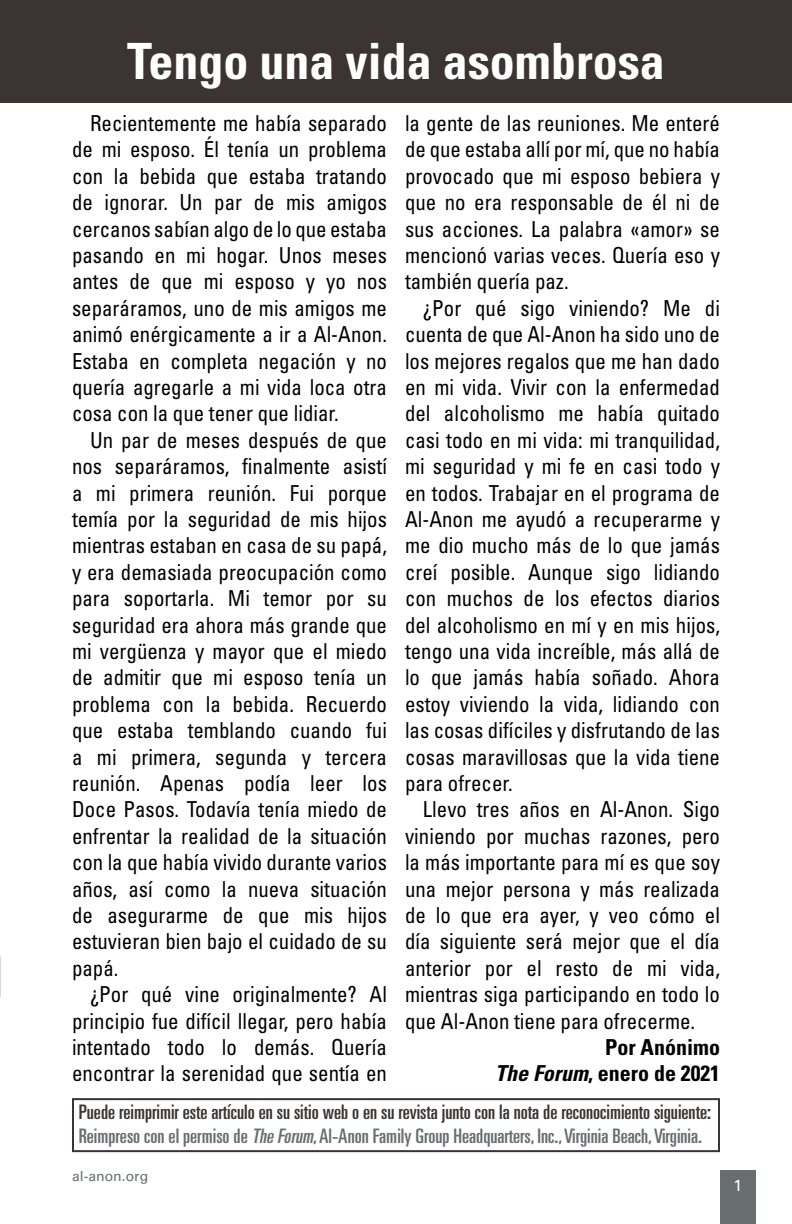
<style>
.page{position:relative;width:792px;height:1224px;background:#fff}
.page>*{position:absolute;margin:0;border:0;box-sizing:border-box;transform-origin:0 0}
.t1{font:700 condensed 50px "Univers";color:#fff}
.t2{font:condensed 22px/26.4px "Univers";color:#000;text-align:justify;scale:.95 1}
.t3{font:700 condensed 22px/26.4px "Univers";color:#000;text-align:right}
.t4{font:ultra-condensed 20px/24px "Univers";color:#3c3334;scale:1.06 1}
.t5{font:16px "Univers";color:#fff}
.t6{font:14px "Univers";color:#686d70}
.s1{font-style:italic}
.s2{color:#686d70}
.s3{font-style:italic;color:#686d70}
</style>
<div class="page">
<div style="left:720px;top:1170px;width:36px;height:54px;background:#686d70"></div>
<div style="left:0;top:0;width:792px;height:102px;background:#3c3334"></div>
<div style="left:72px;top:1098px;width:648px;height:54px;background:#fff;border:2px solid #3c3334"></div>
<h1 class="t1" style="left:127px;top:30px;width:539px">Tengo una vida asombrosa</h1>
<p class="t2" style="left:72px;top:110px;width:333px;text-indent:18px">Recientemente me había separado de mi esposo. Él tenía un problema con la bebida que estaba tratando de ignorar. Un par de mis amigos cercanos sabían algo de lo que estaba pasando en mi hogar. Unos meses antes de que mi esposo y yo nos separáramos, uno de mis amigos me animó enérgicamente a ir a Al‑Anon.<br>Estaba en completa negación y no quería agregarle a mi vida loca otra cosa con la que tener que lidiar.</p>
<p class="t2" style="left:72px;top:426px;width:333px;text-indent:18px">Un par de meses después de que nos separáramos, finalmente asistí a mi primera reunión. Fui porque temía por la seguridad de mis hijos mientras estaban en casa de su papá, y era demasiada preocupación como para soportarla. Mi temor por su seguridad era ahora más grande que mi vergüenza y mayor que el miedo de admitir que mi esposo tenía un problema con la bebida. Recuerdo que estaba temblando cuando fui a mi primera, segunda y tercera reunión. Apenas podía leer los Doce Pasos. Todavía tenía miedo de enfrentar la realidad de la situación con la que había vivido durante varios años, así como la nueva situación de asegurarme de que mis hijos estuvieran bien bajo el cuidado de su papá.</p>
<p class="t2" style="left:72px;top:981px;width:333px;text-indent:18px">¿Por qué vine originalmente? Al principio fue difícil llegar, pero había intentado todo lo demás. Quería encontrar la serenidad que sentía en</p>
<p class="t2" style="left:405px;top:110px;width:333px">la gente de las reuniones. Me enteré de que estaba allí por mí, que no había provocado que mi esposo bebiera y que no era responsable de él ni de sus acciones. La palabra «amor» se mencionó varias veces. Quería eso y también quería paz.</p>
<p class="t2" style="left:405px;top:294px;width:333px;text-indent:18px">¿Por qué sigo viniendo? Me di cuenta de que Al‑Anon ha sido uno de los mejores regalos que me han dado en mi vida. Vivir con la enfermedad del alcoholismo me había quitado casi todo en mi vida: mi tranquilidad, mi seguridad y mi fe en casi todo y en todos. Trabajar en el programa de Al‑Anon me ayudó a recuperarme y me dio mucho más de lo que jamás creí posible. Aunque sigo lidiando con muchos de los efectos diarios del alcoholismo en mí y en mis hijos, tengo una vida increíble, más allá de lo que jamás había soñado. Ahora estoy viviendo la vida, lidiando con las cosas difíciles y disfrutando de las cosas maravillosas que la vida tiene para ofrecer.</p>
<p class="t2" style="left:405px;top:796px;width:333px;text-indent:18px">Llevo tres años en Al‑Anon. Sigo viniendo por muchas razones, pero la más importante para mí es que soy una mejor persona y más realizada de lo que era ayer, y veo cómo el día siguiente será mejor que el día anterior por el resto de mi vida, mientras siga participando en todo lo que Al‑Anon tiene para ofrecerme.</p>
<p class="t3" style="left:495px;top:1034px;width:226px">Por Anónimo<br><span class="s1">The Forum</span>, enero de 2021</p>
<p class="t4" style="left:79px;top:1100px;width:598px">Puede reimprimir este artículo en su sitio web o en su revista junto con la nota de reconocimiento siguiente:<br><span class="s2">Reimpreso con el permiso de</span> <span class="s3">TheForum</span><span class="s2">, Al‑Anon Family Group Headquarters, Inc., Virginia Beach, Virginia.</span></p>
<p class="t6" style="left:72px;top:1167px;width:78px">al‑anon.org</p>
<p class="t5" style="left:734px;top:1176px;width:10px">1</p>
</div>
